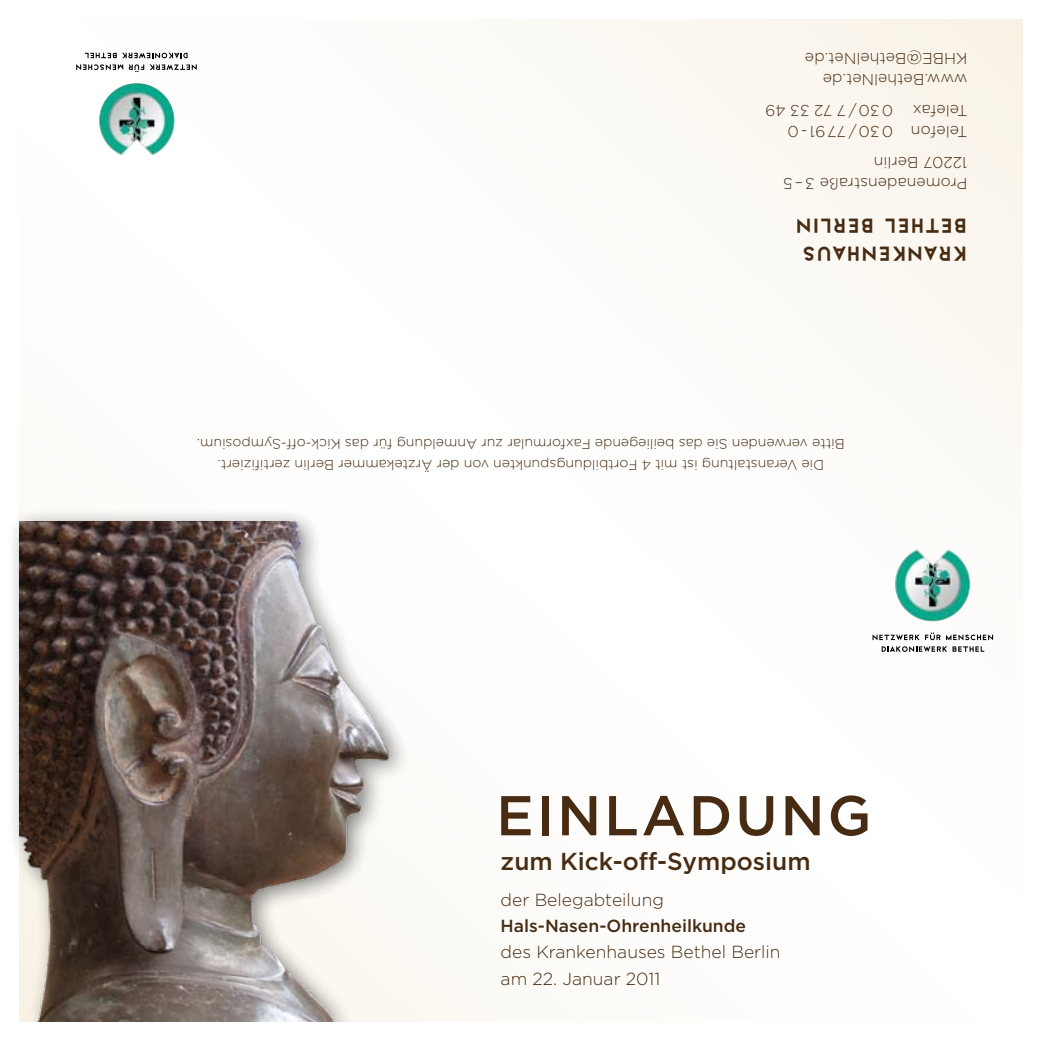
<style>
.page{position:relative;width:1042px;height:1042px;background:#fff}
.page>*{position:absolute;margin:0;border:0;box-sizing:border-box;transform-origin:0 0}
.t1{font:500 56px "Gotham HTF";letter-spacing:.05em;color:#472c13}
.t2{font:24.5px/28px "Cityof";letter-spacing:.005em;color:#472c13}
.t3{font:500 24.5px "Gotham HTF";color:#472c13}
.t4{font:300 17.5px/26.2px "Gotham HTF";color:#472c13}
.t5{font:500 17.5px "Gotham HTF";color:#472c13}
.t6{font:300 15.75px/21px "Gotham HTF";letter-spacing:.005em;color:#472c13}
.t7{font:300 14px/21px "Gotham HTF";color:#472c13;text-align:center}
</style>
<div class="page">
<img style="left:99px;top:83px;width:76px;height:73px">
<svg style="left:150px;top:64px;width:47px;height:6px"></svg>
<svg style="left:129px;top:64px;width:15px;height:8px"></svg>
<svg style="left:76px;top:64px;width:47px;height:6px"></svg>
<svg style="left:85px;top:53px;width:103px;height:5px"></svg>
<div style="left:5px;top:506px;width:406px;height:536px;background:#000;opacity:.5"></div>
<img style="left:20px;top:521px;width:378px;height:501px">
<div style="left:0;top:1022px;width:1041px;height:20px;background:#fff"></div>
<img style="left:894px;top:549px;width:76px;height:72px">
<svg style="left:872px;top:634px;width:47px;height:6px"></svg>
<svg style="left:925px;top:632px;width:15px;height:8px"></svg>
<svg style="left:946px;top:634px;width:47px;height:6px"></svg>
<svg style="left:881px;top:646px;width:103px;height:6px"></svg>
<p class="t6" style="left:967px;top:69px;width:164px;rotate:-180deg">KHBE@BethelNet.de</p>
<p class="t6" style="left:967px;top:126px;width:146px;line-height:31px;rotate:-180deg">Telefax www.BethelNet.de</p>
<p class="t6" style="left:893px;top:121px;width:129px;rotate:-180deg">0 30 / 7 72 33 49</p>
<p class="t6" style="left:893px;top:142px;width:107px;rotate:-180deg">0 30 / 77 91 0-</p>
<p class="t6" style="left:967px;top:142px;width:58px;rotate:-180deg">Telefon</p>
<p class="t6" style="left:967px;top:194px;width:186px;rotate:-180deg">Promenadenstraße 3– 5<br>12207 Berlin</p>
<h2 class="t2" style="left:967px;top:270px;width:174px;rotate:-180deg">krankenhaus bethel berlin</h2>
<p class="t7" style="left:845px;top:475px;width:649px;rotate:-180deg">Die Veranstaltung ist mit 4 Fortbildungspunkten von der Ärztekammer Berlin zertifiziert.<br>Bitte verwenden Sie das beiliegende Faxformular zur Anmeldung für das Kick-off-Symposium.</p>
<h1 class="t1" style="left:496px;top:783px;width:377px">EINLADUNG</h1>
<h2 class="t3" style="left:501px;top:847px;width:311px">zum Kick-off-Symposium</h2>
<p class="t4" style="left:501px;top:886px;width:165px">der Belegabteilung</p>
<p class="t5" style="left:501px;top:916px;width:247px">Hals-Nasen-Ohrenheilkunde</p>
<p class="t4" style="left:501px;top:939px;width:281px">des Krankenhauses Bethel Berlin am 22. Januar 2011</p>
</div>
